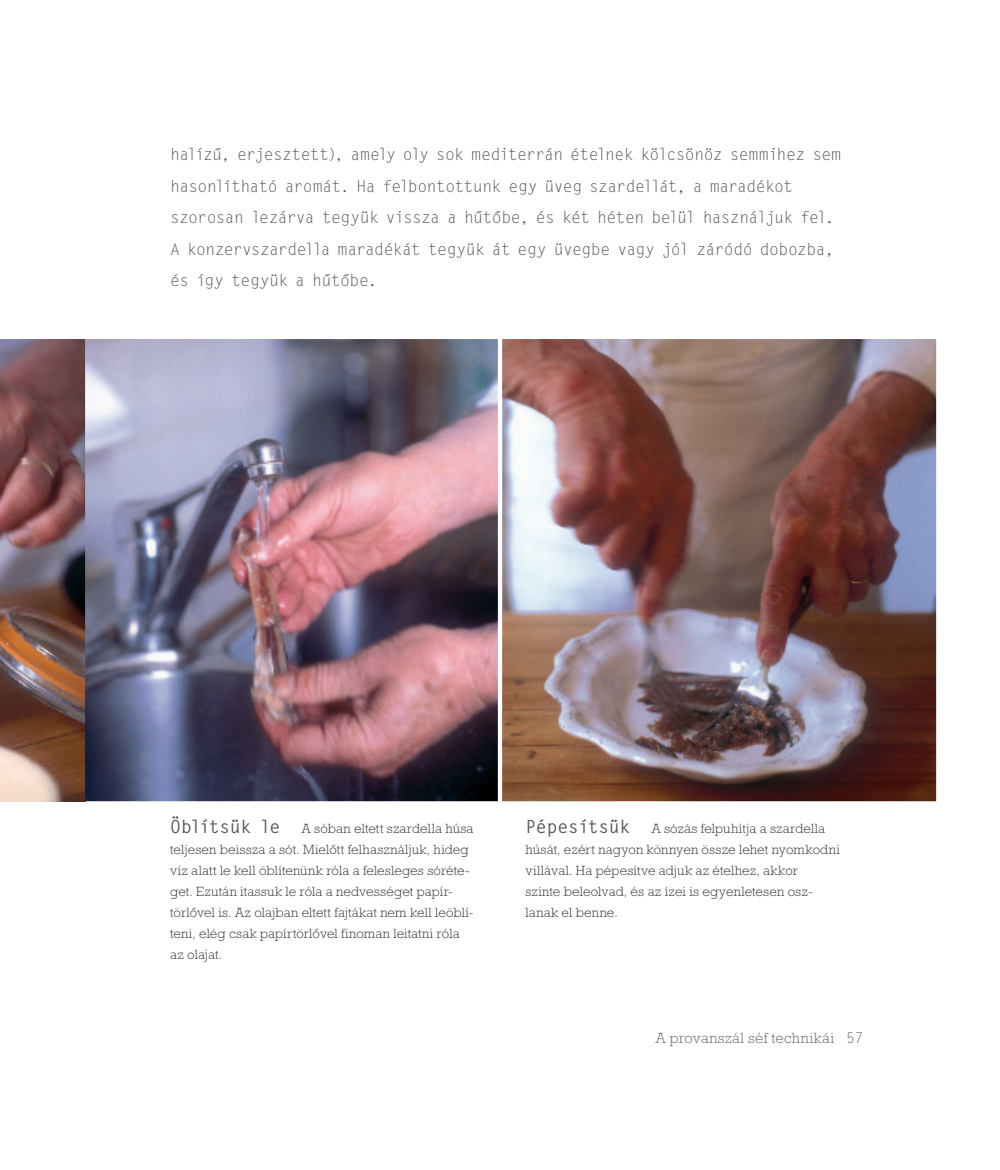
<style>
.page{position:relative;width:1000px;height:1170px;background:#fff}
.page>*{position:absolute;margin:0;border:0;box-sizing:border-box;transform-origin:0 0}
.t1{font:300 16.5px/31.5px "Letter Gothic Std H";letter-spacing:-.045em;color:#57585a}
.t2{font:300 15px "Rockwell Std H";letter-spacing:.02em;color:#6c6d70}
.t3{font:300 13.5px/21px "Rockwell Std H";letter-spacing:.01em;color:#3e3e3f}
.s1{font-family:"Letter Gothic Std H";font-weight:500;font-size:18px;color:#57585a}
.s2{font-family:"Letter Gothic Std H"}
</style>
<div class="page">
<img style="left:0;top:339px;width:497px;height:462px">
<img style="left:502px;top:339px;width:433px;height:462px">
<p class="t1" style="left:170px;top:139px;width:672px">halízű, erjesztett), amely oly sok mediterrán ételnek kölcsönöz semmihez sem hasonlítható aromát. Ha felbontottunk egy üveg szardellát, a maradékot szorosan lezárva tegyük vissza a hűtőbe, és két héten belül használjuk fel.<br>A konzervszardella maradékát tegyük át egy üvegbe vagy jól záródó dobozba, és így tegyük a hűtőbe.</p>
<p class="t3" style="left:170px;top:817px;width:305px"><span class="s1">Öblítsük le</span> A sóban eltett szardella húsa teljesen beissza a sót. Mielőtt felhasználjuk, hideg víz alatt le kell öblítenünk róla a felesleges sóréte&shy;get. Ezután itassuk le róla a nedvességet papír&shy;törlővel is. Az olajban eltett fajtákat nem kell leöblí&shy;teni, elég csak papírtörlővel finoman leitatni róla az olajat.</p>
<p class="t3" style="left:525px;top:817px;width:316px"><span class="s1">Pépesítsük</span> A sózás felpuhítja a szardella húsát, ezért nagyon könnyen össze lehet nyomkodni villával. Ha pépesítve adjuk az ételhez, akkor<br>szinte beleolvad, és az ízei is egyenletesen osz&shy;lanak el benne.</p>
<p class="t2" style="left:655px;top:1028px;width:209px">A provanszál séf technikái <span class="s2">57</span></p>
</div>
